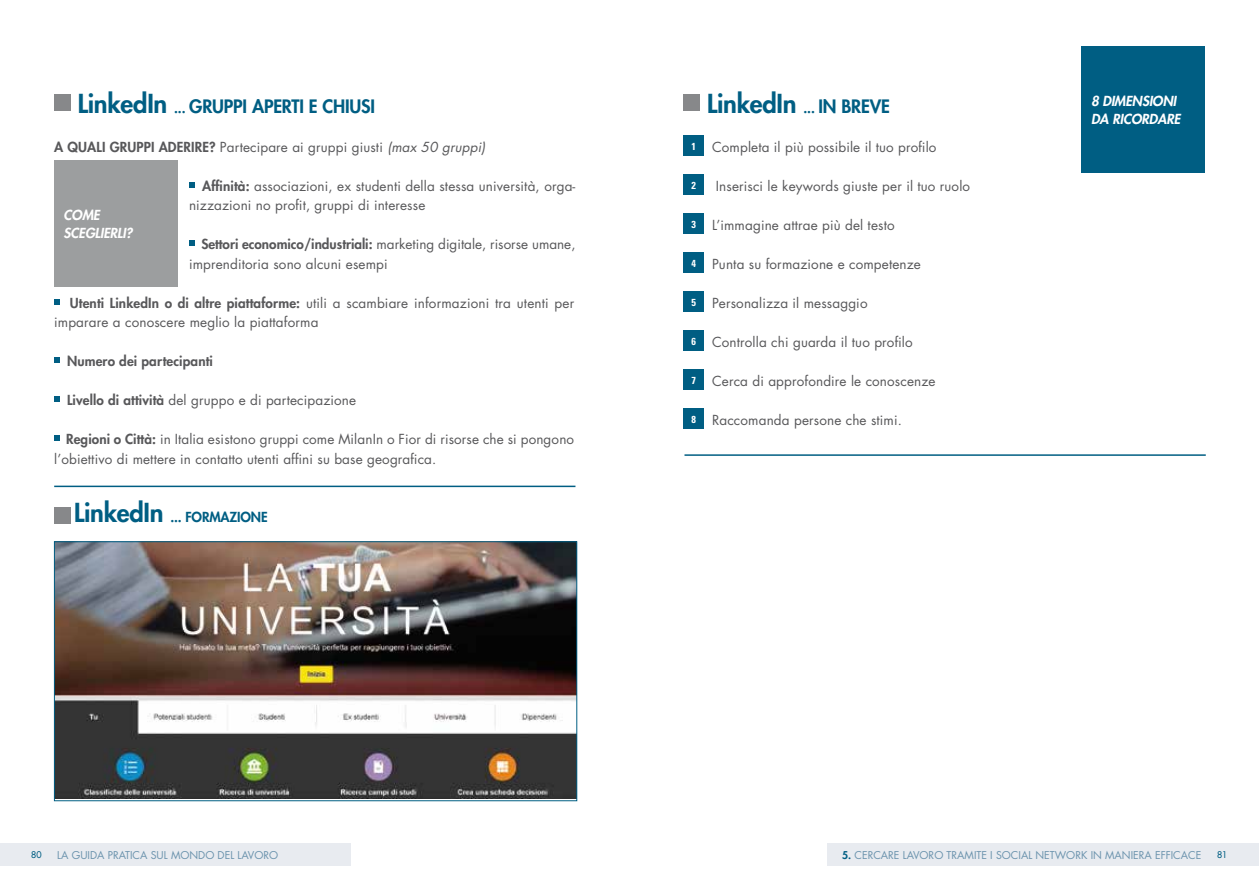
<style>
.page{position:relative;width:1259px;height:893px;background:#fff}
.page>*{position:absolute;margin:0;border:0;box-sizing:border-box;transform-origin:0 0}
.t1{font:800 25.5px "Futura";letter-spacing:-.01em;color:#005e83}
.t2{font:800 18px "Futura";letter-spacing:-.01em;color:#005e83}
.t3{font:13.5px/19.5px "Futura";letter-spacing:.01em;color:#58585a}
.t4{font:italic 800 13.5px/18px "Futura";letter-spacing:-.01em;color:#fff}
.t5{font:800 13.5px "Futura";letter-spacing:-.01em;color:#005e83}
.t6{font:800 13.5px "Futura";letter-spacing:.01em;color:#58585a}
.t7{font:10.5px "Futura Std";color:#6b93ad}
.t8{font:700 condensed 10.2px "Univers";color:#fff}
.t9{font:500 9px "Futura Std";color:#005e83}
.s1{font-size:25.5px}
.s2{font-size:13.5px}
.s3{font-weight:800}
.s4{font-style:italic}
.s5{font-size:18px}
.s6{font-family:"Univers";font-weight:700;font-stretch:condensed;font-size:10.2px;color:#fff}
.s7{font-weight:800;color:#005e83}
</style>
<div class="page">
<div style="left:0;top:843px;width:351px;height:22px;background:#e8ebf0"></div>
<div style="left:827px;top:843px;width:432px;height:22px;background:#e8ebf0"></div>
<div style="left:54px;top:95px;width:16px;height:16px;background:#87888a"></div>
<div style="left:54px;top:507px;width:16px;height:17px;background:#87888a"></div>
<div style="left:54px;top:160px;width:123px;height:127px;background:#9c9e9f"></div>
<svg style="left:189px;top:182px;width:5px;height:6px"></svg>
<svg style="left:189px;top:240px;width:5px;height:6px"></svg>
<svg style="left:54px;top:299px;width:6px;height:5px"></svg>
<svg style="left:54px;top:357px;width:6px;height:6px"></svg>
<svg style="left:54px;top:396px;width:6px;height:6px"></svg>
<svg style="left:54px;top:435px;width:6px;height:6px"></svg>
<hr style="left:54px;top:486px;width:521px;height:1px;background:#005e83">
<img style="left:56px;top:544px;width:519px;height:254px">
<div style="left:54px;top:542px;width:523px;height:259px;border:1px solid #005e83"></div>
<div style="left:683px;top:95px;width:16px;height:16px;background:#87888a"></div>
<div style="left:683px;top:135px;width:21px;height:21px;background:#005e83"></div>
<div style="left:683px;top:174px;width:21px;height:21px;background:#005e83"></div>
<div style="left:683px;top:213px;width:21px;height:21px;background:#005e83"></div>
<div style="left:683px;top:252px;width:21px;height:21px;background:#005e83"></div>
<div style="left:683px;top:291px;width:21px;height:21px;background:#005e83"></div>
<div style="left:683px;top:330px;width:21px;height:21px;background:#005e83"></div>
<div style="left:683px;top:369px;width:21px;height:21px;background:#005e83"></div>
<div style="left:683px;top:408px;width:21px;height:21px;background:#005e83"></div>
<div style="left:1081px;top:46px;width:123px;height:127px;background:#005e83"></div>
<hr style="left:684px;top:454px;width:521px;height:2px;background:#005e83">
<h2 class="t2" style="left:78px;top:94px;width:299px"><span class="s1">LinkedIn</span> <span class="s2">...</span> GRUPPI APERTI E CHIUSI</h2>
<p class="t3" style="left:54px;top:137px;width:432px"><span class="s3">A QUALI GRUPPI ADERIRE?</span> Partecipare ai gruppi giusti <span class="s4">(max 50 gruppi)</span></p>
<p class="t3" style="left:189px;top:176px;width:388px;text-indent:13px"><span class="s3">Affinità:</span> associazioni, ex studenti della stessa università, orga&shy;nizzazioni no profit, gruppi di interesse</p>
<p class="t3" style="left:189px;top:234px;width:388px;text-indent:12px"><span class="s3">Settori economico/industriali:</span> marketing digitale, risorse umane, imprenditoria sono alcuni esempi</p>
<p class="t3" style="left:54px;top:293px;width:521px;text-indent:16px"><span class="s3">Utenti LinkedIn o di altre piattaforme:</span> utili a scambiare informazioni tra utenti per imparare a conoscere meglio la piattaforma</p>
<p class="t6" style="left:67px;top:352px;width:147px">Numero dei partecipanti</p>
<p class="t3" style="left:67px;top:390px;width:291px"><span class="s3">Livello di attività</span> del gruppo e di partecipazione</p>
<p class="t3" style="left:54px;top:429px;width:521px;text-indent:12px"><span class="s3">Regioni o Città:</span> in Italia esistono gruppi come MilanIn o Fior di risorse che si pongono l’obiettivo di mettere in contatto utenti affini su base geografica.</p>
<p class="t4" style="left:64px;top:206px;width:70px">COME<br>SCEGLIERLI?</p>
<p class="t5" style="left:74px;top:508px;width:195px"><span class="s1">LinkedIn</span> ... FORMAZIONE</p>
<h1 class="t1" style="left:707px;top:86px;width:184px">LinkedIn <span class="s2">...</span> <span class="s5">IN BREVE</span></h1>
<p class="t3" style="left:691px;top:137px;width:246px"><span class="s6">1</span> Completa il più possibile il tuo profilo</p>
<p class="t8" style="left:691px;top:179px;width:6px">2</p>
<p class="t3" style="left:716px;top:176px;width:256px">Inserisci le keywords giuste per il tuo ruolo</p>
<p class="t3" style="left:691px;top:215px;width:204px"><span class="s6">3</span> L’immagine attrae più del testo</p>
<p class="t3" style="left:691px;top:254px;width:231px"><span class="s6">4</span> Punta su formazione e competenze</p>
<p class="t3" style="left:691px;top:293px;width:177px"><span class="s6">5</span> Personalizza il messaggio</p>
<p class="t3" style="left:691px;top:332px;width:222px"><span class="s6">6</span> Controlla chi guarda il tuo profilo</p>
<p class="t3" style="left:691px;top:371px;width:245px"><span class="s6">7</span> Cerca di approfondire le conoscenze</p>
<p class="t3" style="left:691px;top:410px;width:212px"><span class="s6">8</span> Raccomanda persone che stimi.</p>
<p class="t4" style="left:1091px;top:92px;width:91px">8 DIMENSIONI<br>DA RICORDARE</p>
<p class="t9" style="left:31px;top:849px;width:12px">80</p>
<p class="t7" style="left:57px;top:848px;width:222px">LA GUIDA PRATICA SUL MONDO DEL LAVORO</p>
<p class="t7" style="left:842px;top:848px;width:360px"><span class="s7">5.</span> CERCARE LAVORO TRAMITE I SOCIAL NETWORK IN MANIERA EFFICACE</p>
<p class="t9" style="left:1217px;top:849px;width:12px">81</p>
</div>
